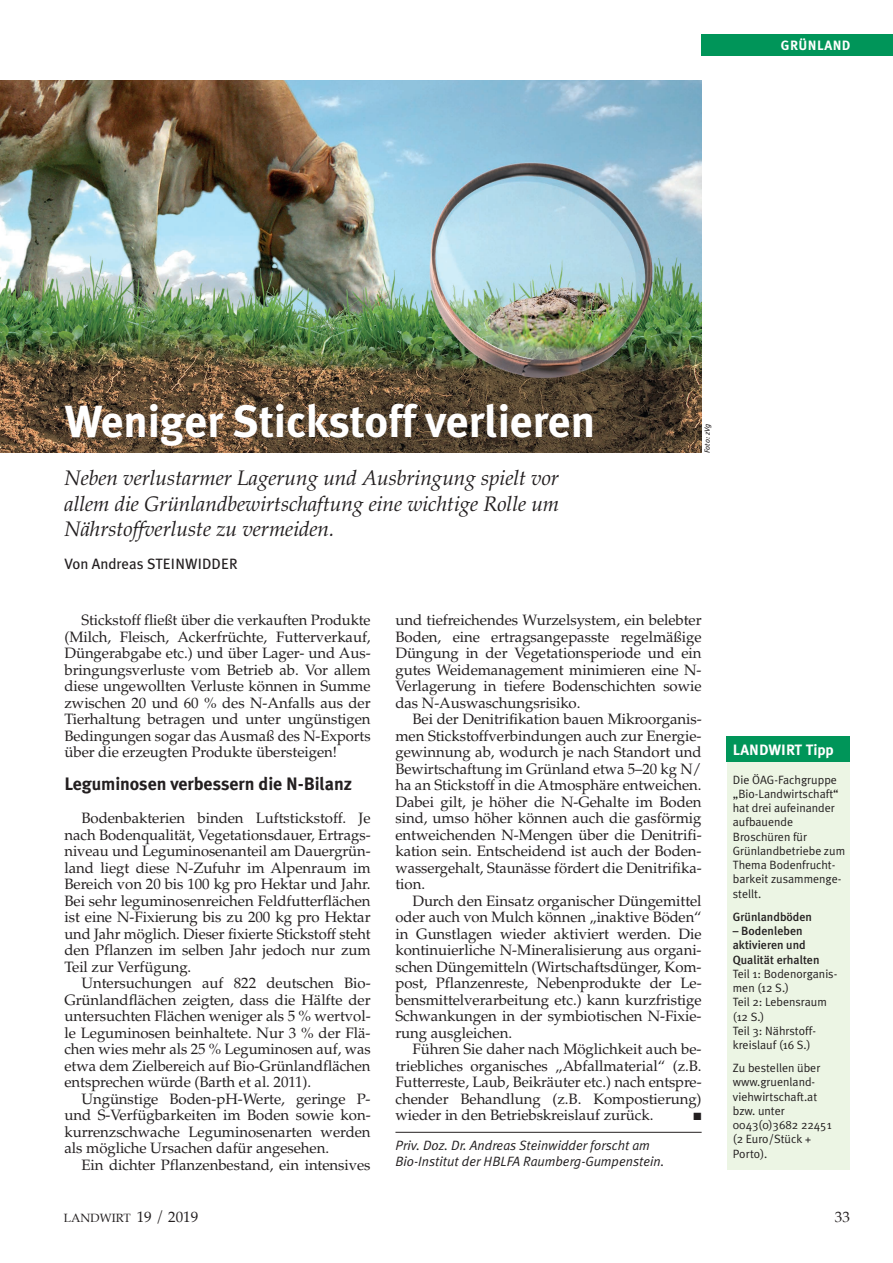
<style>
.page{position:relative;width:893px;height:1263px;background:#fff}
.page>*{position:absolute;margin:0;border:0;box-sizing:border-box;transform-origin:0 0}
.t1{font:700 45px "Meta Plus";letter-spacing:-.005em;color:#fff}
.t2{font:italic 21px/25.5px "Palatino LT Std";letter-spacing:-.005em;color:#231f20;text-align:justify}
.t3{font:700 18px "Meta Plus";letter-spacing:-.005em;color:#231f20}
.t4{font:15px/16.5px "Palatino LT Std";letter-spacing:-.005em;color:#231f20;text-align:justify}
.t5{font:15px "Meta Plus";color:#231f20}
.t6{font:700 15px "Meta Plus";color:#fff}
.t7{font:15px "Palatino";color:#231f20}
.t8{font:italic 13.5px/16.5px "Meta Plus";color:#231f20}
.t9{font:700 13.5px "Meta Plus";letter-spacing:.03em;color:#fff}
.t10{font:12px/14.2px "Meta Plus";color:#231f20}
.t11{font:500 12px/14.2px "Meta Plus";color:#231f20}
.t12{font:12px "Palatino";color:#231f20}
.t13{font:10.5px "Zapf Dingbats ITC";color:#231f20}
.t14{font:italic 7.5px "Meta Plus";color:#231f20}
.s1{font-size:15px}
</style>
<div class="page">
<div style="left:701px;top:35px;width:192px;height:21px;background:#009559"></div>
<div style="left:727px;top:756px;width:122px;height:414px;background:#ecf5e4"></div>
<div style="left:726px;top:736px;width:124px;height:26px;background:#009559"></div>
<img style="left:0;top:81px;width:702px;height:372px">
<hr style="left:395px;top:1132px;width:307px;height:1px;background:#231f20">
<p class="t9" style="left:781px;top:38px;width:71px">GRÜNLAND</p>
<h1 class="t1" style="left:64px;top:395px;width:532px">Weniger Stickstoff verlieren</h1>
<h2 class="t2" style="left:64px;top:466px;width:496px">Neben verlustarmer Lagerung und Ausbringung spielt vor allem die Grünlandbewirtschaftung eine wichtige Rolle um Nährstoffverluste zu vermeiden.</h2>
<p class="t5" style="left:64px;top:555px;width:175px">Von Andreas STEINWIDDER</p>
<p class="t14" style="left:703px;top:453px;width:31px;rotate:-90deg">Foto: zVg</p>
<p class="t4" style="left:64px;top:612px;width:308px;text-indent:17px">Stickstoff fließt über die verkauften Produkte (Milch, Fleisch, Ackerfrüchte, Futterverkauf, Düngerabgabe etc.) und über Lager- und Aus&shy;bringungsverluste vom Betrieb ab. Vor allem diese ungewollten Verluste können in Summe zwischen 20 und 60 % des N-Anfalls aus der Tierhaltung betragen und unter ungünstigen Bedingungen sogar das Ausmaß des N-Exports über die erzeugten Produkte übersteigen!</p>
<p class="t3" style="left:64px;top:774px;width:289px">Leguminosen verbessern die N-Bilanz</p>
<p class="t4" style="left:64px;top:810px;width:308px;text-indent:17px">Bodenbakterien binden Luftstickstoff. Je nach Bodenqualität, Vegetationsdauer, Ertrags&shy;niveau und Leguminosenanteil am Dauergrün&shy;land liegt diese N-Zufuhr im Alpenraum im Bereich von 20 bis 100 kg pro Hektar und Jahr.<br>Bei sehr leguminosenreichen Feldfutterflächen ist eine N-Fixierung bis zu 200 kg pro Hektar und Jahr möglich. Dieser fixierte Stickstoff steht den Pflanzen im selben Jahr jedoch nur zum Teil zur Verfügung.</p>
<p class="t4" style="left:64px;top:975px;width:308px;text-indent:17px">Untersuchungen auf 822 deutschen Bio-Grünlandflächen zeigten, dass die Hälfte der untersuchten Flächen weniger als 5 % wertvol&shy;le Leguminosen beinhaltete. Nur 3 % der Flä&shy;chen wies mehr als 25 % Leguminosen auf, was etwa dem Zielbereich auf Bio-Grünlandflächen entsprechen würde (Barth et al. 2011).</p>
<p class="t4" style="left:64px;top:1091px;width:308px;text-indent:17px">Ungünstige Boden-pH-Werte, geringe P&shy;und S-Verfügbarkeiten im Boden sowie kon&shy;kurrenzschwache Leguminosenarten werden als mögliche Ursachen dafür angesehen.</p>
<p class="t4" style="left:81px;top:1157px;width:291px">Ein dichter Pflanzenbestand, ein intensives</p>
<p class="t4" style="left:395px;top:612px;width:308px">und tiefreichendes Wurzelsystem, ein belebter Boden, eine ertragsangepasste regelmäßige Düngung in der Vegetationsperiode und ein gutes Weidemanagement minimieren eine N-Verlagerung in tiefere Bodenschichten sowie das N-Auswaschungsrisiko.</p>
<p class="t4" style="left:395px;top:711px;width:308px;text-indent:17px">Bei der Denitrifikation bauen Mikroorganis&shy;men Stickstoffverbindungen auch zur Energie&shy;gewinnung ab, wodurch je nach Standort und Bewirtschaftung im Grünland etwa 5–20 kg N/ ha an Stickstoff in die Atmosphäre entweichen.<br>Dabei gilt, je höher die N-Gehalte im Boden sind, umso höher können auch die gasförmig entweichenden N-Mengen über die Denitrifi&shy;kation sein. Entscheidend ist auch der Boden&shy;wassergehalt, Staunässe fördert die Denitrifika&shy;tion.</p>
<p class="t4" style="left:395px;top:893px;width:308px;text-indent:17px">Durch den Einsatz organischer Düngemittel oder auch von Mulch können „inaktive Böden“ in Gunstlagen wieder aktiviert werden. Die kontinuierliche N-Mineralisierung aus organi&shy;schen Düngemitteln (Wirtschaftsdünger, Kom&shy;post, Pflanzenreste, Nebenprodukte der Le&shy;bensmittelverarbeitung etc.) kann kurzfristige Schwankungen in der symbiotischen N-Fixie&shy;rung ausgleichen.</p>
<p class="t4" style="left:395px;top:1041px;width:308px;text-indent:17px">Führen Sie daher nach Möglichkeit auch be&shy;triebliches organisches „Abfallmaterial“ (z.B.<br>Futterreste, Laub, Beikräuter etc.) nach entspre&shy;chender Behandlung (z.B. Kompostierung) wieder in den Betriebskreislauf zurück.</p>
<p class="t13" style="left:694px;top:1112px;width:9px">■</p>
<p class="t8" style="left:395px;top:1136px;width:270px">Priv. Doz. Dr. Andreas Steinwidder forscht am<br>Bio-Institut der HBLFA Raumberg-Gumpenstein.</p>
<p class="t6" style="left:733px;top:741px;width:102px">LANDWIRT Tipp</p>
<p class="t10" style="left:733px;top:772px;width:114px">Die ÖAG-Fachgruppe „Bio-Landwirtschaft“ hat drei aufeinander aufbauende<br>Broschüren für<br>Grünlandbetriebe zum<br>Thema Bodenfrucht&shy;barkeit zusammenge&shy;stellt.</p>
<p class="t11" style="left:733px;top:909px;width:81px">Grünlandböden</p>
<p class="t11" style="left:733px;top:924px;width:88px">– Bodenleben aktivieren und<br>Qualität erhalten</p>
<p class="t10" style="left:733px;top:966px;width:106px">Teil 1: Bodenorganis&shy;men (12 S.)<br>Teil 2: Lebensraum (12 S.)<br>Teil 3: Nährstoff&shy;kreislauf (16 S.)</p>
<p class="t10" style="left:733px;top:1061px;width:100px">Zu bestellen über www.gruenland&shy;viehwirtschaft.at bzw. unter<br>0043(0)3682 22451 (2 Euro/Stück +<br>Porto).</p>
<p class="t12" style="left:64px;top:1208px;width:136px">LANDWIRT <span class="s1">19 / 2019</span></p>
<p class="t7" style="left:835px;top:1204px;width:16px">33</p>
</div>
